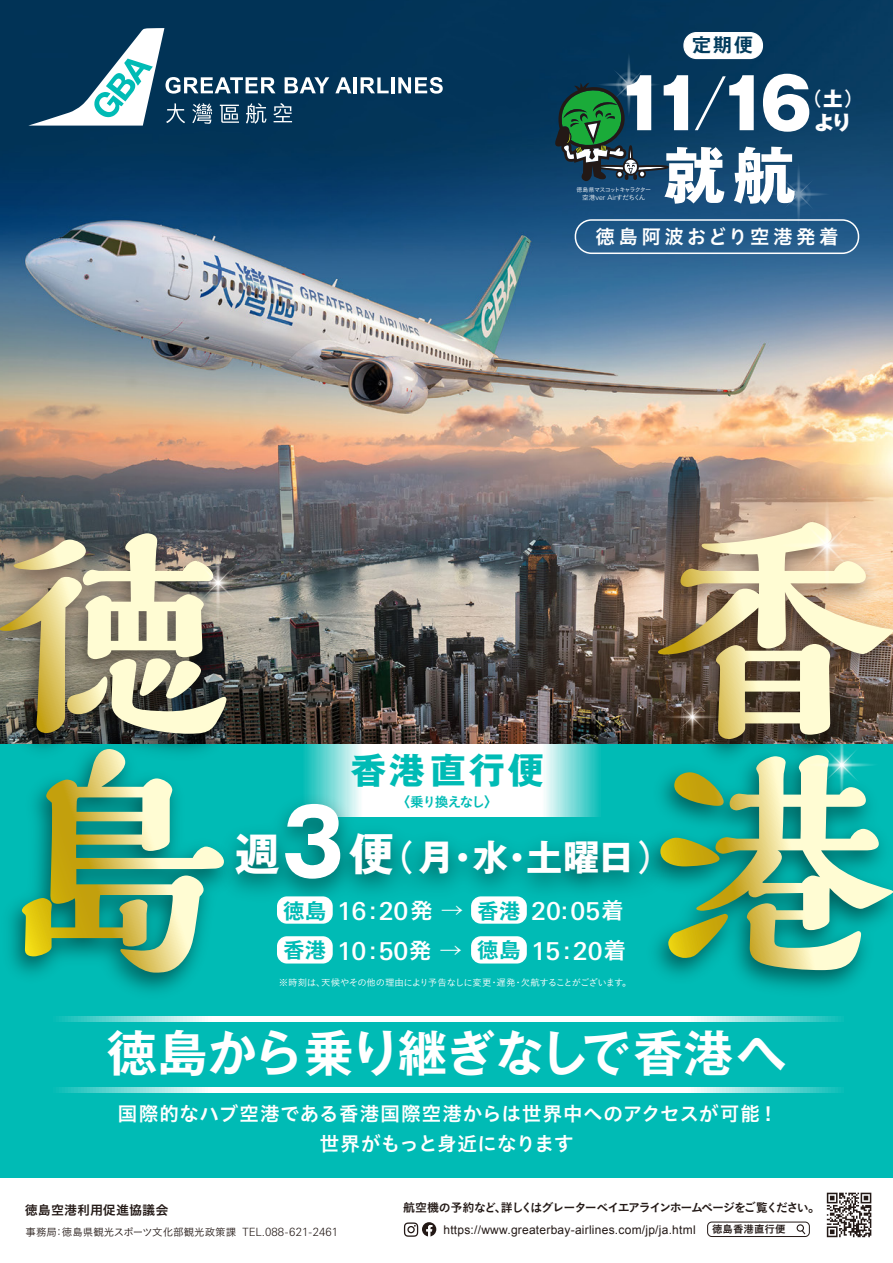
<style>
.page{position:relative;width:893px;height:1263px;background:#fff}
.page>*{position:absolute;margin:0;border:0;box-sizing:border-box;transform-origin:0 0}
.t1{font:800 68.4px "Gothic MB101 Pro";color:#fff}
.t2{font:700 61.5px "Gothic MB101 Pro";color:#fff}
.t3{font:700 49.5px "Gothic MB101 Pro De";color:#fff}
.t4{font:700 36px "Gothic MB101 Pro";color:#fff}
.t5{font:700 35.85px "Gothic MB101 Pro";letter-spacing:.08em;color:#00bbb5}
.t6{font:500 24.75px/39.9px "LT Univers Basic";color:#fff}
.t7{font:700 21px "Gothic MB101 Pro De";letter-spacing:.04em;color:#00bbb5}
.t8{font:800 19.65px/24px "Gothic MB101 Pro";color:#fff;text-align:center}
.t9{font:19.5px/30px "Hiragino UD Sans Std W6";letter-spacing:.04em;color:#fff;text-align:center}
.t10{font:19.5px "Hiragino UD Sans Std W6";letter-spacing:.18em;color:#fff}
.t11{font:700 18.75px "Gothic MB101 Pro De";color:#033c5d}
.t12{font:13.65px "Koburina Go Std N W6";letter-spacing:-.105em;color:#00bbb5}
.t13{font:13.05px "Koburina Go Std N W6";color:#231916}
.t14{font:12px "Arial";letter-spacing:.02em;color:#231916}
.t15{font:12px "Koburina Go Std N W6";letter-spacing:-.11em;color:#231916}
.t16{font:10.5px "Koburina Go Std N W3";color:#231916}
.t17{font:10.5px "Koburina Go Std N W6";color:#231916}
.t18{font:9.45px "Koburina Go Std N W3";letter-spacing:-.06em;color:#fff}
.t19{font:6.75px "Koburina Go Std N W3";letter-spacing:-.105em;color:#fff}
.t20{font:6px "Koburina Go Std N W3";letter-spacing:-.14em;color:#fff}
.s1{font-weight:300}
.s2{font-weight:500}
.s3{font-family:"LT Univers Basic";font-weight:300;font-size:7.2px}
.s4{font-size:44.7px}
.s5{font-size:89.85px}
.s6{font-family:"Koburina Go Std N W6";font-weight:400;font-size:22.8px}
.s7{font-family:"LT Univers Basic";font-weight:300;font-size:11.4px}
</style>
<div class="page">
<img style="left:0;top:0;width:893px;height:744px">
<svg style="left:626px;top:51px;width:5px;height:67px"></svg>
<svg style="left:796px;top:160px;width:5px;height:68px"></svg>
<svg style="left:764px;top:191px;width:68px;height:5px"></svg>
<svg style="left:781px;top:177px;width:34px;height:34px"></svg>
<div style="left:575px;top:219px;width:284px;height:35px;border:2px solid #fff;border-radius:16px"></div>
<div style="left:0;top:744px;width:893px;height:434px;background:#00bbb5"></div>
<svg style="left:305px;top:744px;width:294px;height:30px;background:#cff2f1"></svg>
<img style="left:248px;top:774px;width:383px;height:150px">
<div style="left:684px;top:33px;width:78px;height:26px;background:#fff;border-radius:13px"></div>
<div style="left:683px;top:32px;width:80px;height:27px;border:1px solid #fff;border-radius:13px"></div>
<img style="left:0;top:516px;width:248px;height:476px">
<svg style="left:0;top:533px;width:226px;height:201px;background:#a8a184"></svg>
<svg style="left:22px;top:749px;width:202px;height:223px"></svg>
<img style="left:628px;top:505px;width:265px;height:239px">
<svg style="left:658px;top:522px;width:235px;height:216px;background:#ab9a7b"></svg>
<img style="left:631px;top:738px;width:262px;height:252px">
<svg style="left:660px;top:755px;width:233px;height:215px"></svg>
<svg style="left:690px;top:686px;width:4px;height:61px"></svg>
<svg style="left:662px;top:714px;width:60px;height:5px"></svg>
<svg style="left:677px;top:702px;width:30px;height:29px"></svg>
<svg style="left:838px;top:727px;width:6px;height:74px"></svg>
<svg style="left:804px;top:762px;width:74px;height:5px"></svg>
<svg style="left:823px;top:746px;width:36px;height:37px"></svg>
<div style="left:471px;top:896px;width:56px;height:28px;background:#fff;border-radius:10px"></div>
<div style="left:277px;top:936px;width:56px;height:27px;background:#fff;border-radius:10px"></div>
<div style="left:277px;top:896px;width:56px;height:28px;background:#fff;border-radius:10px"></div>
<div style="left:471px;top:936px;width:56px;height:27px;background:#fff;border-radius:10px"></div>
<svg style="left:555px;top:67px;width:114px;height:114px;background:#1e5256"></svg>
<svg style="left:823px;top:496px;width:7px;height:97px"></svg>
<svg style="left:778px;top:541px;width:97px;height:8px"></svg>
<svg style="left:803px;top:521px;width:47px;height:48px;background:#efd7b7"></svg>
<svg style="left:215px;top:542px;width:6px;height:81px"></svg>
<svg style="left:177px;top:579px;width:81px;height:6px"></svg>
<svg style="left:198px;top:562px;width:39px;height:40px;background:#9a978c"></svg>
<svg style="left:335px;top:77px;width:16px;height:16px"></svg>
<hr style="left:354px;top:77px;width:3px;height:16px;background:#fff">
<svg style="left:361px;top:77px;width:28px;height:16px"></svg>
<hr style="left:391px;top:77px;width:4px;height:16px;background:#fff">
<svg style="left:398px;top:77px;width:45px;height:17px"></svg>
<svg style="left:28px;top:28px;width:301px;height:98px"></svg>
<svg style="left:827px;top:1193px;width:44px;height:44px"></svg>
<svg style="left:404px;top:1222px;width:32px;height:15px"></svg>
<div style="left:707px;top:1222px;width:103px;height:15px;border:1px solid #231916;border-radius:4px"></div>
<div style="left:797px;top:1224px;width:7px;height:8px;border:1px solid #231916;border-radius:50%"></div>
<svg style="left:801px;top:1229px;width:5px;height:6px"></svg>
<svg style="left:59px;top:1088px;width:782px;height:4px;background:#cff2f1"></svg>
<svg style="left:59px;top:1016px;width:782px;height:5px;background:#cff2f1"></svg>
<p class="t11" style="left:692px;top:30px;width:62px">定期便</p>
<h1 class="t1" style="left:617px;top:47px;width:197px">11<span class="s1">/</span>16</h1>
<p class="t8" style="left:802px;top:85px;width:63px"><span class="s2">（</span>土<span class="s2">）</span>より</p>
<p class="t20" style="left:576px;top:185px;width:76px">徳島県マスコットキャラクター</p>
<p class="t19" style="left:582px;top:193px;width:65px">空港<span class="s3">ver Air</span>すだちくん</p>
<h2 class="t2" style="left:664px;top:124px;width:133px">就航</h2>
<p class="t10" style="left:595px;top:221px;width:245px">徳島阿波おどり空港発着</p>
<h3 class="t5" style="left:350px;top:741px;width:195px">香港直行便</h3>
<p class="t12" style="left:396px;top:791px;width:103px">〈乗り換えなし〉</p>
<h3 class="t4" style="left:235px;top:827px;width:440px"><span class="s4">週</span><span class="s5">3</span> <span class="s4">便</span><span class="s2">（</span>月・水・土曜日<span class="s2">）</span></h3>
<p class="t6" style="left:337px;top:891px;width:291px">16:20<span class="s6">発 → 　　</span> 20:05<span class="s6">着<br></span>10:50<span class="s6">発 → 　　</span> 15:20<span class="s6">着</span></p>
<p class="t7" style="left:477px;top:893px;width:44px">香港</p>
<p class="t7" style="left:283px;top:893px;width:44px">徳島</p>
<p class="t7" style="left:283px;top:933px;width:44px">香港</p>
<p class="t7" style="left:477px;top:933px;width:44px">徳島</p>
<p class="t18" style="left:279px;top:976px;width:354px">※時刻は、天候やその他の理由により予告なしに変更・遅発・欠航することがございます。</p>
<h3 class="t3" style="left:107px;top:1012px;width:681px">徳島から乗り継ぎなしで香港へ</h3>
<p class="t9" style="left:118px;top:1098px;width:661px">国際的なハブ空港である香港国際空港からは世界中へのアクセスが可能！世界がもっと身近になります</p>
<p class="t13" style="left:25px;top:1200px;width:145px">徳島空港利用促進協議会</p>
<p class="t16" style="left:26px;top:1224px;width:314px">事務局：徳島県観光スポーツ文化部観光政策課 <span class="s7">TEL.088-621-2461</span></p>
<p class="t15" style="left:403px;top:1198px;width:419px">航空機の予約など、詳しくはグレーターベイエアラインホームページをご覧ください。</p>
<p class="t14" style="left:443px;top:1222px;width:254px">https://www.greaterbay-airlines.com/jp/ja.html</p>
<p class="t17" style="left:712px;top:1221px;width:75px">徳島香港直行便</p>
</div>
